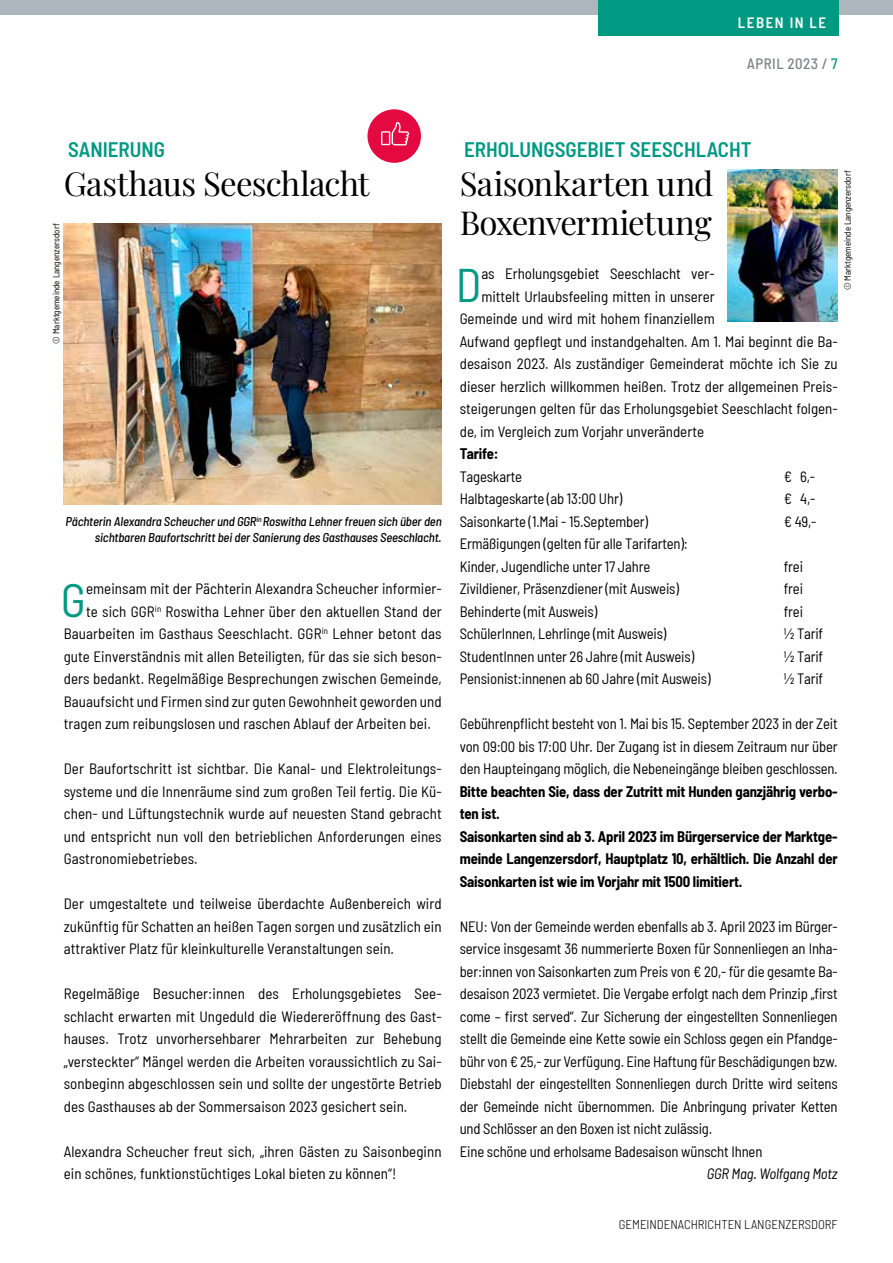
<style>
.page{position:relative;width:893px;height:1263px;background:#fff}
.page>*{position:absolute;margin:0;border:0;box-sizing:border-box;transform-origin:0 0}
.t1{font:semi-condensed 47.1px "Barlow";color:#009982}
.t2{font:33px/39px "Playfair Display";letter-spacing:-.02em;color:#000}
.t3{font:600 semi-condensed 21px "Barlow";color:#009982}
.t4{font:semi-condensed 15px/22.5px "Barlow";letter-spacing:-.005em;color:#000;text-align:justify}
.t5{font:700 semi-condensed 15px/22.5px "Barlow";letter-spacing:-.01em;color:#000}
.t6{font:italic semi-condensed 15px "Barlow";letter-spacing:-.01em;color:#000}
.t7{font:500 semi-condensed 15px "Barlow";letter-spacing:.03em;color:#7d8386}
.t8{font:600 semi-condensed 15px "Barlow";letter-spacing:.1em;color:#fff}
.t9{font:italic 500 semi-condensed 12.75px/16.5px "Barlow";letter-spacing:-.01em;color:#000;text-align:right}
.t10{font:300 semi-condensed 12.75px "Barlow";color:#000}
.t11{font:semi-condensed 9px "Barlow";color:#000}
.s1{color:#009982}
</style>
<div class="page">
<img style="left:64px;top:224px;width:378px;height:281px">
<img style="left:727px;top:170px;width:111px;height:152px">
<div style="left:0;top:0;width:893px;height:15px;background:#adb6bc"></div>
<div style="left:598px;top:0;width:241px;height:35px;background:#009982"></div>
<div style="left:367px;top:109px;width:54px;height:54px;background:#e50942;border-radius:50%"></div>
<svg style="left:381px;top:122px;width:28px;height:23px"></svg>
<p class="t8" style="left:738px;top:12px;width:90px">LEBEN IN LE</p>
<p class="t7" style="left:747px;top:54px;width:92px">APRIL 2023 / <span class="s1">7</span></p>
<h3 class="t3" style="left:68px;top:134px;width:99px">SANIERUNG</h3>
<h2 class="t2" style="left:64px;top:161px;width:307px">Gasthaus Seeschlacht</h2>
<p class="t11" style="left:50px;top:344px;width:121px;rotate:-90deg">© Marktgemeinde Langenzersdorf</p>
<p class="t9" style="left:65px;top:513px;width:378px">Pächterin Alexandra Scheucher und GGR<sup>in</sup> Roswitha Lehner freuen sich über den sichtbaren Baufortschritt bei der Sanierung des Gasthauses Seeschlacht.</p>
<h1 class="t1" style="left:61px;top:566px;width:27px">G</h1>
<p class="t4" style="left:86px;top:576px;width:357px">emeinsam mit der Pächterin Alexandra Scheucher informier-</p>
<p class="t4" style="left:86px;top:599px;width:357px">te sich GGR<sup>in</sup> Roswitha Lehner über den aktuellen Stand der</p>
<p class="t4" style="left:64px;top:621px;width:379px">Bauarbeiten im Gasthaus Seeschlacht. GGR<sup>in</sup> Lehner betont das</p>
<p class="t4" style="left:64px;top:644px;width:379px">gute Einverständnis mit allen Beteiligten, für das sie sich beson-</p>
<p class="t4" style="left:64px;top:666px;width:379px">ders bedankt. Regelmäßige Besprechungen zwischen Gemeinde,</p>
<p class="t4" style="left:64px;top:689px;width:379px">Bauaufsicht und Firmen sind zur guten Gewohnheit geworden und</p>
<p class="t4" style="left:64px;top:711px;width:369px">tragen zum reibungslosen und raschen Ablauf der Arbeiten bei.</p>
<p class="t4" style="left:64px;top:756px;width:379px">Der Baufortschritt ist sichtbar. Die Kanal- und Elektroleitungs&shy;systeme und die Innenräume sind zum großen Teil fertig. Die Kü&shy;chen- und Lüftungstechnik wurde auf neuesten Stand gebracht und entspricht nun voll den betrieblichen Anforderungen eines Gastronomiebetriebes.</p>
<p class="t4" style="left:64px;top:891px;width:379px">Der umgestaltete und teilweise überdachte Außenbereich wird zukünftig für Schatten an heißen Tagen sorgen und zusätzlich ein attraktiver Platz für kleinkulturelle Veranstaltungen sein.</p>
<p class="t4" style="left:64px;top:981px;width:379px">Regelmäßige Besucher:innen des Erholungsgebietes See&shy;schlacht erwarten mit Ungeduld die Wiedereröffnung des Gast&shy;hauses. Trotz unvorhersehbarer Mehrarbeiten zur Behebung „versteckter“ Mängel werden die Arbeiten voraussichtlich zu Sai&shy;sonbeginn abgeschlossen sein und sollte der ungestörte Betrieb des Gasthauses ab der Sommersaison 2023 gesichert sein.</p>
<p class="t4" style="left:64px;top:1139px;width:379px">Alexandra Scheucher freut sich, „ihren Gästen zu Saisonbeginn ein schönes, funktionstüchtiges Lokal bieten zu können“!</p>
<h3 class="t3" style="left:464px;top:134px;width:289px">ERHOLUNGSGEBIET SEESCHLACHT</h3>
<h2 class="t2" style="left:460px;top:161px;width:255px">Saisonkarten und<br>Boxenvermietung</h2>
<p class="t11" style="left:841px;top:290px;width:121px;rotate:-90deg">© Marktgemeinde Langenzersdorf</p>
<h1 class="t1" style="left:456px;top:251px;width:27px">D</h1>
<p class="t4" style="left:481px;top:261px;width:235px">as Erholungsgebiet Seeschlacht ver-</p>
<p class="t4" style="left:481px;top:284px;width:235px">mittelt Urlaubsfeeling mitten in unserer</p>
<p class="t4" style="left:460px;top:306px;width:256px">Gemeinde und wird mit hohem finanziellem</p>
<p class="t4" style="left:460px;top:329px;width:379px">Aufwand gepflegt und instandgehalten. Am 1. Mai beginnt die Ba-</p>
<p class="t4" style="left:460px;top:351px;width:379px">desaison 2023. Als zuständiger Gemeinderat möchte ich Sie zu</p>
<p class="t4" style="left:460px;top:374px;width:379px">dieser herzlich willkommen heißen. Trotz der allgemeinen Preis-</p>
<p class="t4" style="left:460px;top:396px;width:379px">steigerungen gelten für das Erholungsgebiet Seeschlacht folgen-</p>
<p class="t4" style="left:460px;top:419px;width:246px">de, im Vergleich zum Vorjahr unveränderte</p>
<p class="t5" style="left:460px;top:441px;width:40px">Tarife:</p>
<p class="t4" style="left:460px;top:464px;width:64px">Tageskarte</p>
<p class="t4" style="left:784px;top:464px;width:33px">€ 6,-</p>
<p class="t4" style="left:460px;top:486px;width:164px">Halbtageskarte (ab 13:00 Uhr)</p>
<p class="t4" style="left:784px;top:486px;width:33px">€ 4,-</p>
<p class="t4" style="left:460px;top:509px;width:190px">Saisonkarte (1.Mai - 15.September)</p>
<p class="t4" style="left:784px;top:509px;width:34px">€ 49,-</p>
<p class="t4" style="left:460px;top:531px;width:230px">Ermäßigungen (gelten für alle Tarifarten):<br>Kinder, Jugendliche unter 17 Jahre</p>
<p class="t4" style="left:784px;top:554px;width:21px">frei</p>
<p class="t4" style="left:460px;top:576px;width:221px">Zivildiener, Präsenzdiener (mit Ausweis)</p>
<p class="t4" style="left:784px;top:576px;width:21px">frei</p>
<p class="t4" style="left:460px;top:599px;width:139px">Behinderte (mit Ausweis)</p>
<p class="t4" style="left:784px;top:599px;width:21px">frei</p>
<p class="t4" style="left:460px;top:621px;width:208px">SchülerInnen, Lehrlinge (mit Ausweis)</p>
<p class="t4" style="left:784px;top:621px;width:41px">½ Tarif</p>
<p class="t4" style="left:460px;top:644px;width:236px">StudentInnen unter 26 Jahre (mit Ausweis)</p>
<p class="t4" style="left:784px;top:644px;width:41px">½ Tarif</p>
<p class="t4" style="left:460px;top:666px;width:252px">Pensionist:innenen ab 60 Jahre (mit Ausweis)</p>
<p class="t4" style="left:784px;top:666px;width:41px">½ Tarif</p>
<p class="t4" style="left:460px;top:711px;width:379px">Gebührenpflicht besteht von 1. Mai bis 15. September 2023 in der Zeit von 09:00 bis 17:00 Uhr. Der Zugang ist in diesem Zeitraum nur über den Haupteingang möglich, die Nebeneingänge bleiben geschlossen.</p>
<p class="t5" style="left:460px;top:779px;width:379px">Bitte beachten Sie, dass der Zutritt mit Hunden ganzjährig verbo&shy;ten ist.<br>Saisonkarten sind ab 3. April 2023 im Bürgerservice der Marktge&shy;meinde Langenzersdorf, Hauptplatz 10, erhältlich. Die Anzahl der Saisonkarten ist wie im Vorjahr mit 1500 limitiert.</p>
<p class="t4" style="left:460px;top:914px;width:379px;text-align:left">NEU: Von der Gemeinde werden ebenfalls ab 3. April 2023 im Bürger&shy;service insgesamt 36 nummerierte Boxen für Sonnenliegen an Inha&shy;ber:innen von Saisonkarten zum Preis von € 20,- für die gesamte Ba&shy;desaison 2023 vermietet. Die Vergabe erfolgt nach dem Prinzip „first come – first served“. Zur Sicherung der eingestellten Sonnenliegen stellt die Gemeinde eine Kette sowie ein Schloss gegen ein Pfandge&shy;bühr von € 25,- zur Verfügung. Eine Haftung für Beschädigungen bzw.<br>Diebstahl der eingestellten Sonnenliegen durch Dritte wird seitens der Gemeinde nicht übernommen. Die Anbringung privater Ketten und Schlösser an den Boxen ist nicht zulässig.<br>Eine schöne und erholsame Badesaison wünscht Ihnen</p>
<p class="t6" style="left:707px;top:1164px;width:132px">GGR Mag. Wolfgang Motz</p>
<p class="t10" style="left:619px;top:1215px;width:220px">GEMEINDENACHRICHTEN LANGENZERSDORF</p>
</div>
